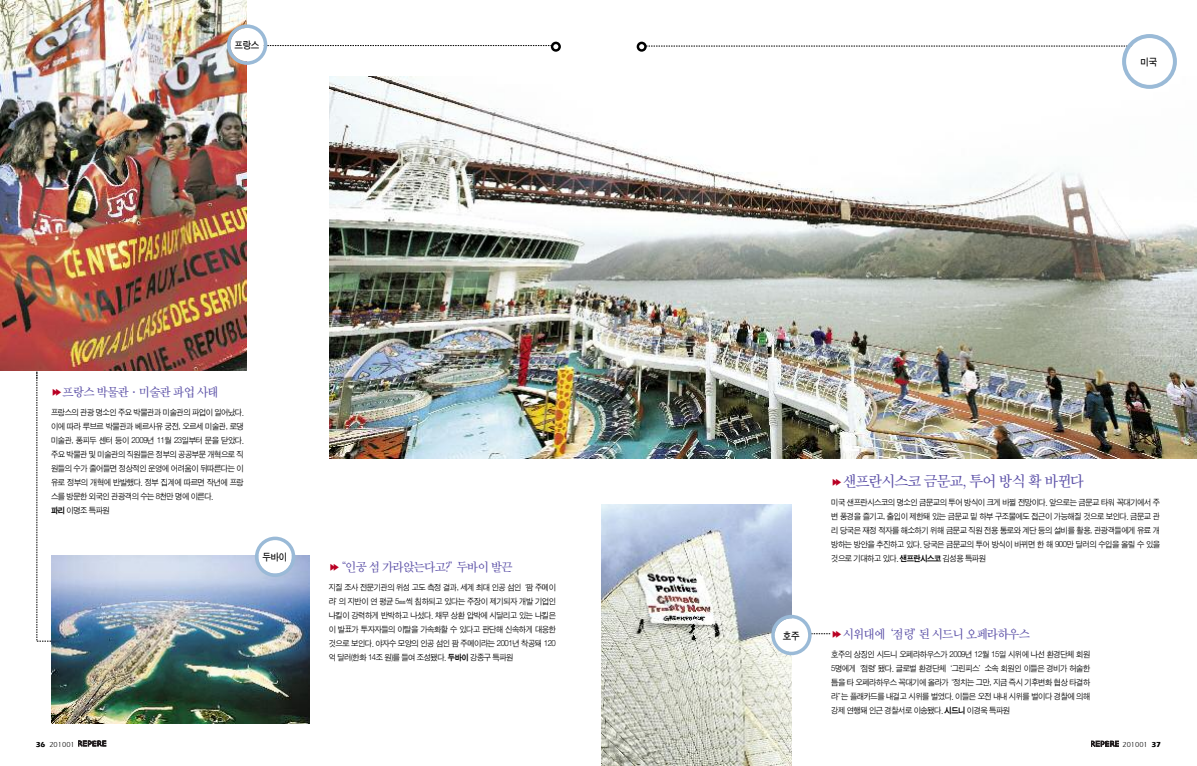
<style>
.page{position:relative;width:1197px;height:766px;background:#fff}
.page>*{position:absolute;margin:0;border:0;box-sizing:border-box;transform-origin:0 0}
.t1{font:16px "Sand Tm";letter-spacing:-.05em;color:#5d52a8;scale:.95 1}
.t2{font:13px "Sand Tm";letter-spacing:-.05em;color:#5d52a8;scale:.95 1}
.t3{font:10px "Sand Tg";letter-spacing:-.05em;color:#000;scale:.95 1}
.t4{font:8.5px/13.9px "Sand Jg";letter-spacing:-.055em;color:#000;text-align:justify;scale:.95 1}
.t5{font:7.5px "Aquiline";color:#000}
.s1{font-size:9px;color:#b90023}
.s2{font-family:"Sand Kg"}
.s3{font-weight:800}
</style>
<div class="page">
<svg style="left:1091px;top:740px;width:27px;height:6px"></svg>
<svg style="left:78px;top:740px;width:28px;height:5px"></svg>
<img style="left:601px;top:504px;width:190px;height:261px">
<img style="left:51px;top:641px;width:258px;height:82px">
<svg style="left:641px;top:614px;width:190px;height:41px"></svg>
<img style="left:561px;top:132px;width:635px;height:326px">
<svg style="left:636px;top:34px;width:540px;height:320px"></svg>
<img style="left:0;top:0;width:247px;height:371px">
<img style="left:37px;top:24px;width:524px;height:617px">
<p class="t3" style="left:234px;top:40px;width:27px">프랑스</p>
<h2 class="t2" style="left:51px;top:385px;width:178px"><span class="s1">▶▶</span>프랑스 박물관·미술관 파업 사태</h2>
<p class="t4" style="left:51px;top:406px;width:204px;text-align:left">프랑스의 관광 명소인 주요 박물관과 미술관의 파업이 일어났다. 이에 따라 루브르 박물관과 베르사유 궁전, 오르세 미술관, 로댕 미술관, 퐁피두 센터 등이 2009년 11월 23일부터 문을 닫았다. 주요 박물관 및 미술관의 직원들은 정부의 공공부문 개혁으로 직 원들의 수가 줄어들면 정상적인 운영에 어려움이 뒤따른다는 이 유로 정부의 개혁에 반발했다. 정부 집계에 따르면 작년에 프랑 스를 방문한 외국인 관광객의 수는 8천만 명에 이른다.<br><span class="s2">파리</span> 이명조 특파원</p>
<p class="t3" style="left:262px;top:552px;width:27px">두바이</p>
<h2 class="t2" style="left:329px;top:560px;width:195px"><span class="s1">▶▶</span>“인공 섬 가라앉는다고?”두바이 발끈</h2>
<p class="t4" style="left:329px;top:581px;width:241px">지질 조사 전문기관의 위성 고도 측정 결과, 세계 최대 인공 섬인‘팜 주메이 라’의 지반이 연 평균 5㎜씩 침하되고 있다는 주장이 제기되자 개발 기업인 나킬이 강력하게 반박하고 나섰다. 채무 상환 압박에 시달리고 있는 나킬은 이 발표가 투자자들의 이탈을 가속화할 수 있다고 판단해 신속하게 대응한 것으로 보인다. 야자수 모양의 인공 섬인 팜 주메이라는 2001년 착공돼 120 억 달러(한화 14조 원)를 들여 조성됐다. <span class="s2">두바이</span> 강종구 특파원</p>
<p class="t3" style="left:1140px;top:57px;width:19px">미국</p>
<p class="t3" style="left:782px;top:630px;width:19px">호주</p>
<h1 class="t1" style="left:831px;top:473px;width:268px"><span class="s1">▶▶</span>샌프란시스코 금문교, 투어 방식 확 바뀐다</h1>
<p class="t4" style="left:831px;top:496px;width:348px">미국 샌프란시스코의 명소인 금문교의 투어 방식이 크게 바뀔 전망이다. 앞으로는 금문교 타워 꼭대기에서 주 변 풍경을 즐기고, 출입이 제한돼 있는 금문교 밑 하부 구조물에도 접근이 가능해질 것으로 보인다. 금문교 관 리 당국은 재정 적자를 해소하기 위해 금문교 직원 전용 통로와 계단 등의 설비를 활용, 관광객들에게 유료 개 방하는 방안을 추진하고 있다. 당국은 금문교의 투어 방식이 바뀌면 한 해 900만 달러의 수입을 올릴 수 있을 것으로 기대하고 있다. <span class="s2">샌프란시스코</span> 김성용 특파원</p>
<h2 class="t2" style="left:831px;top:627px;width:210px"><span class="s1">▶▶</span>시위대에‘점령’된 시드니 오페라하우스</h2>
<p class="t4" style="left:831px;top:647px;width:274px">호주의 상징인 시드니 오페라하우스가 2009년 12월 15일 시위에 나선 환경단체 회원 5명에게‘점령’됐다. 글로벌 환경단체‘그린피스’소속 회원인 이들은 경비가 허술한 틈을 타 오페라하우스 꼭대기에 올라가“정치는 그만, 지금 즉시 기후변화 협상 타결하 라”는 플래카드를 내걸고 시위를 벌였다. 이들은 오전 내내 시위를 벌이다 경찰에 의해 강제 연행돼 인근 경찰서로 이송됐다. <span class="s2">시드니</span> 이경욱 특파원</p>
<p class="t5" style="left:36px;top:739px;width:40px"><span class="s3">36</span> 201001</p>
<p class="t5" style="left:1122px;top:739px;width:40px">201001 <span class="s3">37</span></p>
</div>
